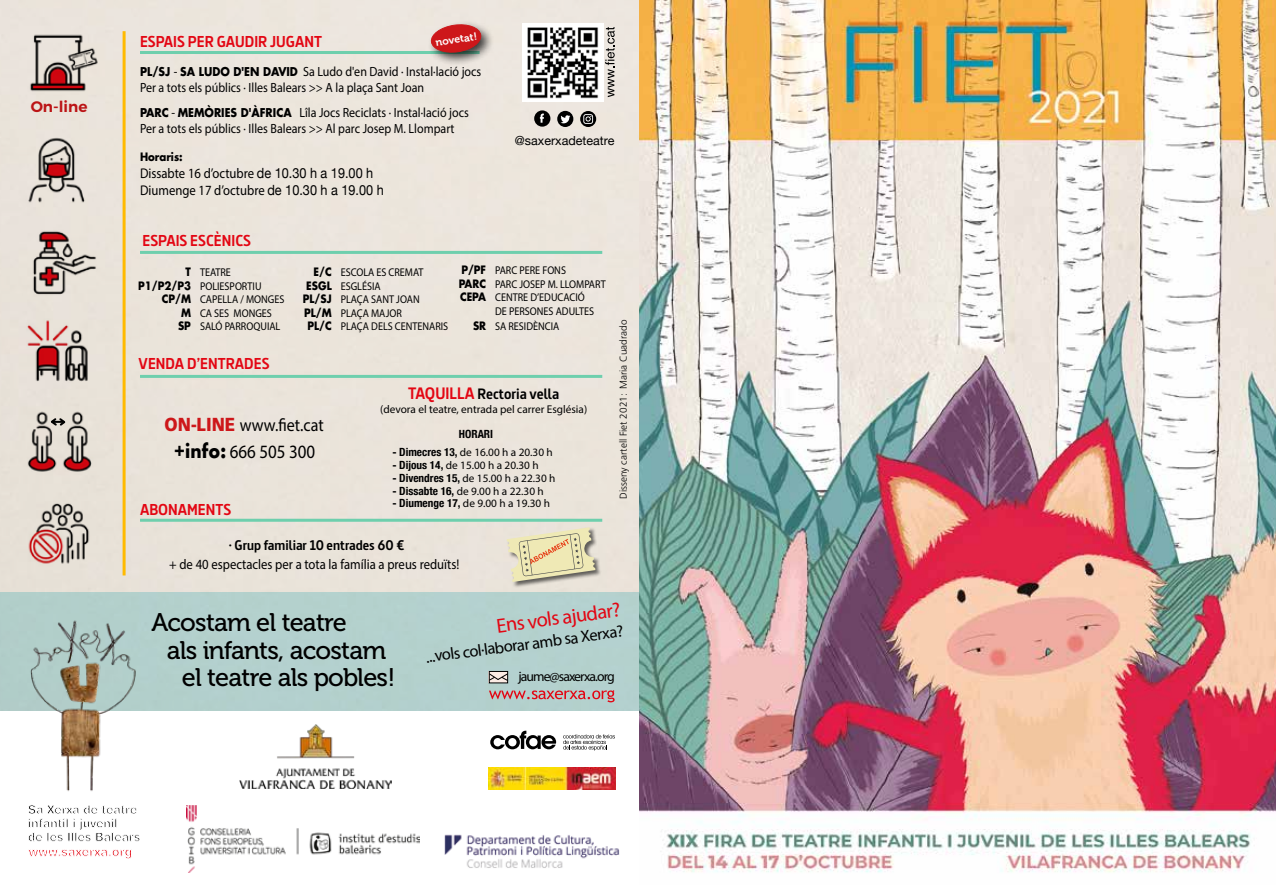
<style>
.page{position:relative;width:1276px;height:893px;background:#fff}
.page>*{position:absolute;margin:0;border:0;box-sizing:border-box;transform-origin:0 0}
.t1{font:25.5px "Museo 500";letter-spacing:-.03em;color:#000}
.t2{font:20.4px "Myriad Pro";color:#e30613}
.t3{font:18.9px "Myriad Pro";color:#000;scale:.9 1}
.t4{font:17.85px "Myriad Pro";color:#000;scale:.9 1}
.t5{font:16.5px "Myriad Pro";color:#000}
.t6{font:700 15.75px "Dsignes";color:#e30613}
.t7{font:600 15.3px "Montserrat";color:#cd171a}
.t8{font:700 15px "Dsignes";color:#000}
.t9{font:14.1px/17px "Myriad Pro";color:#000;scale:.9 1}
.t10{font:700 13.95px "Dsignes";color:#000}
.t11{font:13.8px "Myriad Pro";letter-spacing:-.065em;color:#000}
.t12{font:13.35px/16px "Myriad Pro";color:#000;scale:.9 1}
.t13{font:12.45px "Helvetica Neue";color:#000}
.t14{font:11.25px/13.5px "Myriad Pro";color:#000;scale:.9 1}
.t15{font:11.25px "Myriad Pro";color:#000}
.t16{font:700 11.25px "Futura Std";color:#000;scale:.9 1}
.t17{font:700 condensed 11.25px "Helvetica Neue";color:#000}
.t18{font:10.5px "Museo 700";color:#fff}
.t19{font:300 10.05px "Frutiger LT Std";color:#000}
.s1{font-family:"Futura Std";font-weight:700;font-size:11.85px}
.s2{font-family:"Helvetica Neue"}
.s3{font-family:"Futura Std";font-weight:700}
.s4{font-size:16.5px;color:#e30613}
.s5{font-family:"Frutiger LT Std";font-weight:900;font-size:18.9px;color:#cd171a}
.s6{font-family:"Futura";font-weight:700}
.s7{font-family:"Helvetica Neue";font-weight:700;font-stretch:condensed}
</style>
<div class="page">
<div style="left:0;top:0;width:639px;height:592px;background:#ebe4db"></div>
<div style="left:0;top:592px;width:639px;height:119px;background:#b4d0cd"></div>
<div style="left:506px;top:527px;width:96px;height:62px;background:#000;opacity:.59"></div>
<svg style="left:507px;top:527px;width:88px;height:55px;background:#dbd2ae"></svg>
<svg style="left:490px;top:731px;width:66px;height:18px"></svg>
<svg style="left:563px;top:734px;width:52px;height:17px"></svg>
<img style="left:489px;top:767px;width:126px;height:22px">
<hr style="left:140px;top:519px;width:462px;height:3px;background:#6ecfad">
<hr style="left:140px;top:375px;width:462px;height:3px;background:#6ecfad">
<hr style="left:140px;top:251px;width:462px;height:3px;background:#6ecfad">
<hr style="left:140px;top:51px;width:339px;height:3px;background:#6ecfad">
<div style="left:427px;top:20px;width:67px;height:46px;background:#000;opacity:.75"></div>
<svg style="left:430px;top:23px;width:52px;height:31px;background:#bf4544"></svg>
<img style="left:30px;top:620px;width:106px;height:171px">
<svg style="left:28px;top:805px;width:112px;height:36px"></svg>
<svg style="left:28px;top:849px;width:104px;height:10px"></svg>
<img style="left:445px;top:834px;width:175px;height:34px">
<svg style="left:489px;top:690px;width:125px;height:12px"></svg>
<div style="left:489px;top:671px;width:19px;height:12px;border:1px solid #000"></div>
<svg style="left:488px;top:673px;width:20px;height:8px"></svg>
<img style="left:639px;top:0;width:637px;height:873px">
<img style="left:239px;top:725px;width:152px;height:63px">
<div style="left:534px;top:110px;width:16px;height:17px;background:#000;border-radius:50%"></div>
<svg style="left:540px;top:114px;width:4px;height:9px"></svg>
<svg style="left:557px;top:111px;width:16px;height:16px"></svg>
<svg style="left:580px;top:111px;width:16px;height:16px"></svg>
<svg style="left:583px;top:114px;width:10px;height:10px"></svg>
<img style="left:522px;top:23px;width:81px;height:79px">
<svg style="left:605px;top:27px;width:9px;height:70px"></svg>
<img style="left:22px;top:26px;width:79px;height:73px">
<img style="left:15px;top:134px;width:79px;height:77px">
<img style="left:22px;top:223px;width:78px;height:83px">
<img style="left:0;top:315px;width:132px;height:69px">
<img style="left:21px;top:493px;width:75px;height:76px">
<img style="left:3px;top:405px;width:99px;height:69px">
<svg style="left:49px;top:416px;width:18px;height:11px"></svg>
<hr style="left:123px;top:31px;width:3px;height:544px;background:#ffba00">
<img style="left:187px;top:806px;width:233px;height:66px">
<h3 class="t7" style="left:31px;top:97px;width:58px">On-line</h3>
<h3 class="t6" style="left:140px;top:33px;width:183px">ESPAIS PER GAUDIR JUGANT</h3>
<p class="t18" style="left:435px;top:36px;width:43px;rotate:-8deg">novetat!</p>
<p class="t12" style="left:140px;top:63px;width:381px"><span class="s1">PL/SJ</span> - <span class="s1">SA LUDO D'EN DAVID</span> Sa Ludo d'en David · Instal·lació jocs<br>Per a tots els públics · Illes Balears &gt;&gt; A la plaça Sant Joan</p>
<p class="t12" style="left:140px;top:104px;width:367px;line-height:16.5px"><span class="s1">PARC</span> - <span class="s1">MEMÒRIES D'ÀFRICA</span> Lîla Jocs Reciclats · Instal·lació jocs<br>Per a tots els públics · Illes Balears &gt;&gt; Al parc Josep M. Llompart</p>
<p class="t16" style="left:140px;top:149px;width:49px">Horaris:</p>
<p class="t9" style="left:140px;top:164px;width:272px">Dissabte 16 d’octubre <span class="s2">de 10.30 h a 19.00 h<br></span>Diumenge 17 d’octubre <span class="s2">de 10.30 h a 19.00 h</span></p>
<h3 class="t6" style="left:142px;top:231px;width:110px">ESPAIS ESCÈNICS</h3>
<p class="t13" style="left:515px;top:132px;width:101px">@saxerxadeteatre</p>
<p class="t14" style="left:186px;top:265px;width:52px"><span class="s3">T</span> TEATRE</p>
<p class="t14" style="left:138px;top:279px;width:138px"><span class="s3">P1/P2/P3</span> POLIESPORTIU</p>
<p class="t14" style="left:162px;top:292px;width:138px"><span class="s3">CP/M</span> CAPELLA / MONGES</p>
<p class="t14" style="left:181px;top:306px;width:102px"><span class="s3">M</span> CA SES MONGES</p>
<p class="t14" style="left:178px;top:319px;width:115px"><span class="s3">SP</span> SALÓ PARROQUIAL</p>
<h3 class="t6" style="left:139px;top:354px;width:132px">VENDA D’ENTRADES</h3>
<p class="t14" style="left:313px;top:265px;width:124px"><span class="s3">E/C</span> ESCOLA ES CREMAT</p>
<p class="t14" style="left:306px;top:279px;width:84px"><span class="s3">ESGL</span> ESGLÉSIA</p>
<p class="t14" style="left:303px;top:292px;width:131px"><span class="s3">PL/SJ</span> PLAÇA SANT JOAN</p>
<p class="t14" style="left:304px;top:306px;width:110px"><span class="s3">PL/M</span> PLAÇA MAJOR</p>
<p class="t14" style="left:307px;top:319px;width:158px"><span class="s3">PL/C</span> PLAÇA DELS CENTENARIS</p>
<p class="t14" style="left:459px;top:263px;width:165px"><span class="s3">P/PF</span> PARC PERE FONS<br><span class="s3">PARC</span> PARC JOSEP M. LLOMPART<br><span class="s3">CEPA</span> CENTRE D’EDUCACIÓ</p>
<p class="t14" style="left:473px;top:303px;width:136px;line-height:15.5px;text-indent:22px">DE PERSONES ADULTES<br><span class="s3">SR</span> SA RESIDÈNCIA</p>
<h3 class="t8" style="left:408px;top:385px;width:153px"><span class="s4">TAQUILLA</span> Rectoria vella</h3>
<p class="t15" style="left:380px;top:403px;width:208px">(devora el teatre, entrada pel carrer Església)</p>
<h3 class="t4" style="left:165px;top:414px;width:178px"><span class="s5">ON-LINE</span> www.fiet.cat</h3>
<h3 class="t3" style="left:174px;top:440px;width:159px"><span class="s6">+info:</span> 666 505 300</h3>
<h3 class="t6" style="left:140px;top:500px;width:93px">ABONAMENTS</h3>
<p class="t17" style="left:459px;top:425px;width:36px">HORARI</p>
<p class="t15" style="left:392px;top:446px;width:162px"><span class="s7">- Dimecres 13,</span> de 16.00 h a 20.30 h</p>
<p class="t15" style="left:392px;top:458px;width:148px"><span class="s7">- Dijous 14,</span> de 15.00 h a 20.30 h</p>
<p class="t15" style="left:392px;top:471px;width:165px"><span class="s7">- Divendres 15,</span> de 15.00 h a 22.30 h</p>
<p class="t15" style="left:392px;top:484px;width:153px"><span class="s7">- Dissabte 16,</span> de 9.00 h a 22.30 h</p>
<p class="t15" style="left:392px;top:496px;width:159px"><span class="s7">- Diumenge 17,</span> de 9.00 h a 19.30 h</p>
<p class="t10" style="left:229px;top:537px;width:177px">· Grup familiar 10 entrades 60 €</p>
<p class="t9" style="left:169px;top:555px;width:324px">+ de 40 espectacles per a tota la família a preus reduïts!</p>
<p class="t19" style="left:617px;top:499px;width:181px;rotate:-90deg">Disseny cartell Fiet 2021: Maria Cuadrado</p>
<h1 class="t1" style="left:151px;top:609px;width:197px">Acostam el teatre</h1>
<h1 class="t1" style="left:167px;top:636px;width:221px">als infants, acostam</h1>
<h1 class="t1" style="left:182px;top:663px;width:215px">el teatre als pobles!</h1>
<h2 class="t2" style="left:495px;top:614px;width:126px;rotate:-8deg">Ens vols ajudar?</h2>
<h3 class="t5" style="left:424px;top:648px;width:201px;rotate:-8deg">...vols col·laborar amb sa Xerxa?</h3>
<p class="t11" style="left:518px;top:668px;width:98px">jaume@saxerxa.org</p>
</div>
